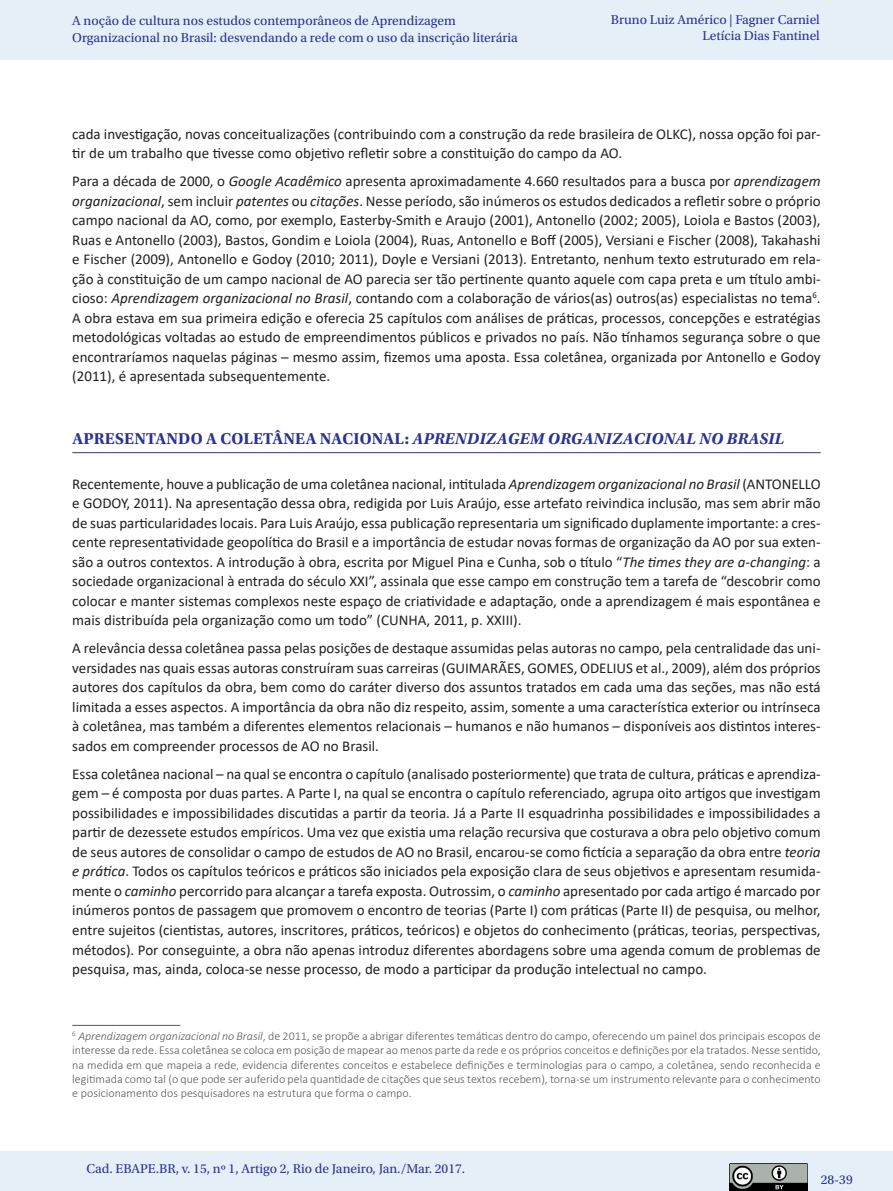
<style>
.page{position:relative;width:893px;height:1191px;background:#fff}
.page>*{position:absolute;margin:0;border:0;box-sizing:border-box;transform-origin:0 0}
._07_1_sub_1{font:italic 700 16.5px "Utopia Std";letter-spacing:.01em;color:#2b3393}
._06_0_texto{font:15px/19.5px "Calibri";color:#231f20;text-align:justify}
.t1{font:13.5px/16.5px "Utopia Std";color:#2b3393}
._06_3_nota_de_rodape{font:300 12px/14.4px "Calibri";color:#57585a;text-align:justify}
.s1{font-style:italic}
.s2{font-style:normal}
</style>
<div class="page">
<div style="left:0;top:0;width:893px;height:60px;background:#e4eff8"></div>
<div style="left:0;top:1151px;width:893px;height:40px;background:#e4eff8"></div>
<img style="left:730px;top:1163px;width:77px;height:27px">
<hr style="left:72px;top:452px;width:749px;height:1px;background:#2b3393">
<hr style="left:72px;top:1025px;width:108px;height:1px;background:#57585a">
<p class="t1" style="left:72px;top:13px;width:447px">A noção de cultura nos estudos contemporâneos de Aprendizagem<br>Organizacional no Brasil: desvendando a rede com o uso da inscrição literária</p>
<p class="t1" style="left:611px;top:11px;width:211px;text-align:right">Bruno Luiz Américo | Fagner Carniel<br>Letícia Dias Fantinel</p>
<p class="_06_0_texto" style="left:72px;top:124px;width:750px">cada investigação, novas conceitualizações (contribuindo com a construção da rede brasileira de OLKC), nossa opção foi par&shy;tir de um trabalho que tivesse como objetivo refletir sobre a constituição do campo da AO.</p>
<p class="_06_0_texto" style="left:72px;top:171px;width:750px">Para a década de 2000, o <span class="s1">Google Acadêmico</span> apresenta aproximadamente 4.660 resultados para a busca por <span class="s1">aprendizagem organizacional</span>, sem incluir <span class="s1">patentes</span> ou <span class="s1">citações</span>. Nesse período, são inúmeros os estudos dedicados a refletir sobre o próprio campo nacional da AO, como, por exemplo, Easterby-Smith e Araujo (2001), Antonello (2002; 2005), Loiola e Bastos (2003), Ruas e Antonello (2003), Bastos, Gondim e Loiola (2004), Ruas, Antonello e Boff (2005), Versiani e Fischer (2008), Takahashi e Fischer (2009), Antonello e Godoy (2010; 2011), Doyle e Versiani (2013). Entretanto, nenhum texto estruturado em rela&shy;ção à constituição de um campo nacional de AO parecia ser tão pertinente quanto aquele com capa preta e um título ambi&shy;cioso: <span class="s1">Aprendizagem organizacional no Brasil</span>, contando com a colaboração de vários(as) outros(as) especialistas no tema<sup>6</sup>.<br>A obra estava em sua primeira edição e oferecia 25 capítulos com análises de práticas, processos, concepções e estratégias metodológicas voltadas ao estudo de empreendimentos públicos e privados no país. Não tínhamos segurança sobre o que encontraríamos naquelas páginas – mesmo assim, fizemos uma aposta. Essa coletânea, organizada por Antonello e Godoy (2011), é apresentada subsequentemente.</p>
<p class="_07_1_sub_1" style="left:72px;top:429px;width:713px"><span class="s2">APRESENTANDO A COLETÂNEA NACIONAL:</span> APRENDIZAGEM ORGANIZACIONAL NO BRASIL</p>
<p class="_06_0_texto" style="left:72px;top:474px;width:750px">Recentemente, houve a publicação de uma coletânea nacional, intitulada <span class="s1">Aprendizagem organizacional no Brasil</span> (ANTONELLO e GODOY, 2011). Na apresentação dessa obra, redigida por Luis Araújo, esse artefato reivindica inclusão, mas sem abrir mão de suas particularidades locais. Para Luis Araújo, essa publicação representaria um significado duplamente importante: a cres&shy;cente representatividade geopolítica do Brasil e a importância de estudar novas formas de organização da AO por sua exten&shy;são a outros contextos. A introdução à obra, escrita por Miguel Pina e Cunha, sob o título “<span class="s1">The times they are a-changing</span>: a sociedade organizacional à entrada do século XXI”, assinala que esse campo em construção tem a tarefa de “descobrir como colocar e manter sistemas complexos neste espaço de criatividade e adaptação, onde a aprendizagem é mais espontânea e mais distribuída pela organização como um todo” (CUNHA, 2011, p. XXIII).</p>
<p class="_06_0_texto" style="left:72px;top:638px;width:750px">A relevância dessa coletânea passa pelas posições de destaque assumidas pelas autoras no campo, pela centralidade das uni&shy;versidades nas quais essas autoras construíram suas carreiras (GUIMARÃES, GOMES, ODELIUS et al., 2009), além dos próprios autores dos capítulos da obra, bem como do caráter diverso dos assuntos tratados em cada uma das seções, mas não está limitada a esses aspectos. A importância da obra não diz respeito, assim, somente a uma característica exterior ou intrínseca à coletânea, mas também a diferentes elementos relacionais – humanos e não humanos – disponíveis aos distintos interes&shy;sados em compreender processos de AO no Brasil.</p>
<p class="_06_0_texto" style="left:72px;top:764px;width:750px">Essa coletânea nacional – na qual se encontra o capítulo (analisado posteriormente) que trata de cultura, práticas e aprendiza&shy;gem – é composta por duas partes. A Parte I, na qual se encontra o capítulo referenciado, agrupa oito artigos que investigam possibilidades e impossibilidades discutidas a partir da teoria. Já a Parte II esquadrinha possibilidades e impossibilidades a partir de dezessete estudos empíricos. Uma vez que existia uma relação recursiva que costurava a obra pelo objetivo comum de seus autores de consolidar o campo de estudos de AO no Brasil, encarou-se como fictícia a separação da obra entre <span class="s1">teoria e prática</span>. Todos os capítulos teóricos e práticos são iniciados pela exposição clara de seus objetivos e apresentam resumida&shy;mente o <span class="s1">caminho</span> percorrido para alcançar a tarefa exposta. Outrossim, o <span class="s1">caminho</span> apresentado por cada artigo é marcado por inúmeros pontos de passagem que promovem o encontro de teorias (Parte I) com práticas (Parte II) de pesquisa, ou melhor, entre sujeitos (cientistas, autores, inscritores, práticos, teóricos) e objetos do conhecimento (práticas, teorias, perspectivas, métodos). Por conseguinte, a obra não apenas introduz diferentes abordagens sobre uma agenda comum de problemas de pesquisa, mas, ainda, coloca-se nesse processo, de modo a participar da produção intelectual no campo.</p>
<p class="_06_3_nota_de_rodape" style="left:72px;top:1028px;width:750px"><sup>6</sup> <span class="s1">Aprendizagem organizacional no Brasil</span>, de 2011, se propõe a abrigar diferentes temáticas dentro do campo, oferecendo um painel dos principais escopos de interesse da rede. Essa coletânea se coloca em posição de mapear ao menos parte da rede e os próprios conceitos e definições por ela tratados. Nesse sentido, na medida em que mapeia a rede, evidencia diferentes conceitos e estabelece definições e terminologias para o campo, a coletânea, sendo reconhecida e legitimada como tal (o que pode ser auferido pela quantidade de citações que seus textos recebem), torna-se um instrumento relevante para o conhecimento e posicionamento dos pesquisadores na estrutura que forma o campo.</p>
<p class="t1" style="left:86px;top:1160px;width:380px">Cad. EBAPE.BR, v. 15, nº 1, Artigo 2, Rio de Janeiro, Jan./Mar. 2017.</p>
<p class="t1" style="left:821px;top:1171px;width:33px">28-39</p>
</div>
